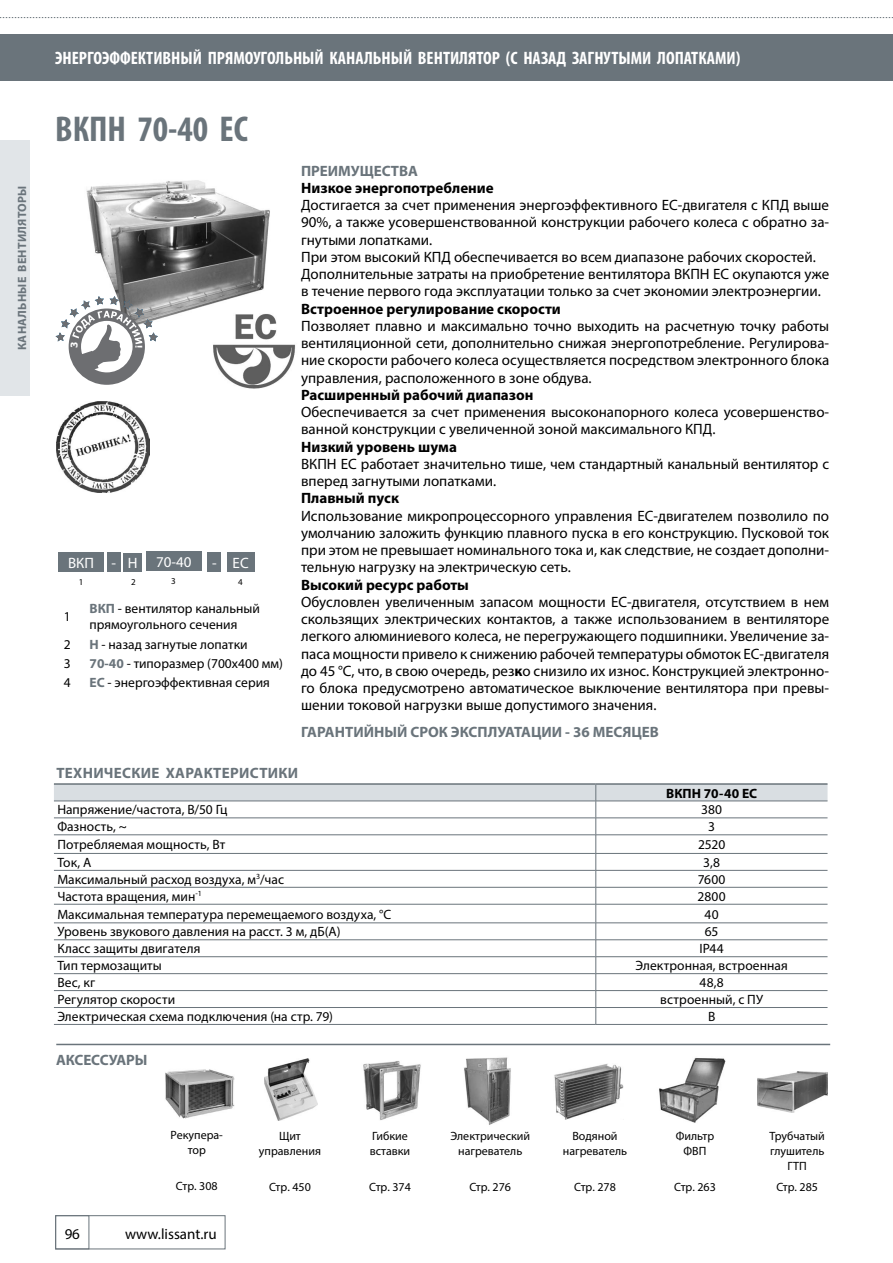
<style>
.page{position:relative;width:893px;height:1263px;background:#fff}
.page>*{position:absolute;margin:0;border:0;box-sizing:border-box;transform-origin:0 0}
.t1{font:700 condensed 36px "Myriad Pro";color:#6a747b}
.t2{font:700 condensed 18px "Myriad Pro";color:#fff}
.t3{font:15px/17.2px "Myriad Pro";color:#000}
.t4{font:700 15px "Myriad Pro";color:#000}
.t5{font:700 15px "Myriad Pro";color:#6a747b}
.t6{font:700 15px "Myriad Pro";letter-spacing:.02em;color:#6a747b}
.t7{font:15px "Myriad Pro";color:#fff}
.t8{font:13.5px/16.2px "Myriad Pro";color:#000}
.t9{font:700 13.5px "Myriad Pro";letter-spacing:.005em;color:#000}
.t10{font:12px/15px "Myriad Pro";color:#000;text-align:center}
.t11{font:700 12px "Myriad Pro";letter-spacing:.02em;color:#6a747b}
.t12{font:700 9.3px "Tahoma";color:#fff}
.t13{font:9px "Myriad Pro";color:#000}
.s1{font-weight:700;color:#6a747b}
.s2{font-weight:700}
</style>
<div class="page">
<div style="left:55px;top:1215px;width:170px;height:34px;border:1px solid #6a747b"></div>
<div style="left:55px;top:1215px;width:34px;height:34px;border:1px solid #6a747b"></div>
<svg style="left:0;top:17px;width:892px;height:1px"></svg>
<hr style="left:892px;top:0;width:1px;height:31px;background:#e1e5e8">
<div style="left:0;top:140px;width:30px;height:255px;background:#e1e5e8"></div>
<hr style="left:56px;top:1044px;width:774px;height:1px;background:#6a747b">
<img style="left:86px;top:180px;width:184px;height:139px">
<img style="left:202px;top:308px;width:94px;height:81px">
<div style="left:0;top:34px;width:893px;height:47px;background:#6a747b"></div>
<hr style="left:54px;top:783px;width:542px;height:2px;background:#6a747b">
<hr style="left:596px;top:783px;width:231px;height:2px;background:#6a747b">
<hr style="left:54px;top:1024px;width:542px;height:1px;background:#6a747b">
<hr style="left:596px;top:1024px;width:231px;height:1px;background:#6a747b">
<svg style="left:54px;top:784px;width:773px;height:240px"></svg>
<hr style="left:596px;top:1007px;width:231px;height:1px;background:#6a747b">
<div style="left:123px;top:552px;width:19px;height:19px;background:#6a747b"></div>
<div style="left:58px;top:552px;width:46px;height:19px;background:#6a747b"></div>
<div style="left:107px;top:552px;width:13px;height:19px;background:#6a747b"></div>
<div style="left:227px;top:552px;width:27px;height:19px;background:#6a747b"></div>
<div style="left:208px;top:552px;width:13px;height:19px;background:#6a747b"></div>
<div style="left:146px;top:552px;width:55px;height:19px;background:#6a747b"></div>
<img style="left:56px;top:402px;width:94px;height:90px">
<img style="left:264px;top:1058px;width:53px;height:62px">
<img style="left:758px;top:1071px;width:69px;height:41px">
<img style="left:464px;top:1057px;width:47px;height:68px">
<img style="left:554px;top:1064px;width:69px;height:55px">
<img style="left:659px;top:1058px;width:67px;height:65px">
<img style="left:363px;top:1061px;width:58px;height:59px">
<img style="left:165px;top:1069px;width:69px;height:50px">
<svg style="left:56px;top:296px;width:102px;height:89px"></svg>
<p class="t11" style="left:14px;top:350px;width:166px;rotate:-90deg">КАНАЛЬНЫЕ ВЕНТИЛЯТОРЫ</p>
<p class="t2" style="left:55px;top:47px;width:687px">ЭНЕРГОЭФФЕКТИВНЫЙ ПРЯМОУГОЛЬНЫЙ КАНАЛЬНЫЙ ВЕНТИЛЯТОР (С НАЗАД ЗАГНУТЫМИ ЛОПАТКАМИ)</p>
<h1 class="t1" style="left:55px;top:106px;width:194px">ВКПН 70-40 ЕС</h1>
<p class="t12" style="left:146px;top:345px;width:5px;rotate:90deg">!</p>
<p class="t7" style="left:68px;top:553px;width:49px">ВКП -</p>
<p class="t13" style="left:79px;top:576px;width:6px">1</p>
<p class="t7" style="left:128px;top:553px;width:11px">Н</p>
<p class="t13" style="left:131px;top:576px;width:6px">2</p>
<p class="t7" style="left:156px;top:552px;width:37px">70-40</p>
<p class="t13" style="left:171px;top:575px;width:6px">3</p>
<p class="t7" style="left:212px;top:553px;width:38px">- ЕС</p>
<p class="t13" style="left:238px;top:576px;width:6px">4</p>
<p class="t8" style="left:64px;top:608px;width:8px">1</p>
<p class="t8" style="left:90px;top:600px;width:172px"><span class="s1">ВКП</span> - вентилятор канальный прямоугольного сечения</p>
<p class="t8" style="left:64px;top:636px;width:8px">2</p>
<p class="t8" style="left:90px;top:636px;width:160px"><span class="s1">Н</span> - назад загнутые лопатки</p>
<p class="t8" style="left:64px;top:655px;width:8px">3</p>
<p class="t8" style="left:90px;top:655px;width:195px"><span class="s1">70-40</span> - типоразмер (700х400 мм)</p>
<p class="t8" style="left:64px;top:674px;width:8px">4</p>
<p class="t8" style="left:90px;top:674px;width:182px"><span class="s1">ЕС</span> - энергоэффективная серия</p>
<p class="t5" style="left:301px;top:161px;width:118px">ПРЕИМУЩЕСТВА</p>
<p class="t4" style="left:301px;top:178px;width:194px">Низкое энергопотребление</p>
<p class="t3" style="left:301px;top:196px;width:530px">Достигается за счет применения энергоэффективного ЕС-двигателя с КПД выше 90%, а также усовершенствованной конструкции рабочего колеса с обратно за&shy;гнутыми лопатками.<br>При этом высокий КПД обеспечивается во всем диапазоне рабочих скоростей.<br>Дополнительные затраты на приобретение вентилятора ВКПН ЕС окупаются уже в течение первого года эксплуатации только за счет экономии электроэнергии.</p>
<p class="t4" style="left:301px;top:299px;width:261px">Встроенное регулирование скорости</p>
<p class="t3" style="left:301px;top:317px;width:530px;text-align:justify">Позволяет плавно и максимально точно выходить на расчетную точку работы вентиляционной сети, дополнительно снижая энергопотребление. Регулирова&shy;ние скорости рабочего колеса осуществляется посредством электронного блока управления, расположенного в зоне обдува.</p>
<p class="t4" style="left:301px;top:385px;width:234px">Расширенный рабочий диапазон</p>
<p class="t3" style="left:301px;top:403px;width:530px">Обеспечивается за счет применения высоконапорного колеса усовершенство&shy;ванной конструкции с увеличенной зоной максимального КПД.</p>
<p class="t4" style="left:301px;top:437px;width:157px">Низкий уровень шума</p>
<p class="t3" style="left:301px;top:455px;width:530px">ВКПН ЕС работает значительно тише, чем стандартный канальный вентилятор с вперед загнутыми лопатками.</p>
<p class="t4" style="left:301px;top:489px;width:99px">Плавный пуск</p>
<p class="t3" style="left:301px;top:507px;width:530px;text-align:justify">Использование микропроцессорного управления ЕС-двигателем позволило по умолчанию заложить функцию плавного пуска в его конструкцию. Пусковой ток при этом не превышает номинального тока и, как следствие, не создает дополни&shy;тельную нагрузку на электрическую сеть.</p>
<p class="t4" style="left:301px;top:575px;width:169px">Высокий ресурс работы</p>
<p class="t3" style="left:301px;top:593px;width:530px;text-align:justify">Обусловлен увеличенным запасом мощности ЕС-двигателя, отсутствием в нем скользящих электрических контактов, а также использованием в вентиляторе легкого алюминиевого колеса, не перегружающего подшипники. Увеличение за&shy;паса мощности привело к снижению рабочей температуры обмоток ЕС-двигателя до 45 °С, что, в свою очередь, рез<span class="s2">к</span>о снизило их износ. Конструкцией электронно&shy;го блока предусмотрено автоматическое выключение вентилятора при превы&shy;шении токовой нагрузки выше допустимого значения.</p>
<p class="t5" style="left:301px;top:722px;width:359px">ГАРАНТИЙНЫЙ СРОК ЭКСПЛУАТАЦИИ - 36 МЕСЯЦЕВ</p>
<p class="t6" style="left:56px;top:763px;width:243px">ТЕХНИЧЕСКИЕ ХАРАКТЕРИСТИКИ</p>
<p class="t9" style="left:666px;top:784px;width:93px">ВКПН 70-40 ЕС</p>
<p class="t8" style="left:57px;top:802px;width:172px">Напряжение/частота, В/50 Гц</p>
<p class="t8" style="left:701px;top:802px;width:22px">380</p>
<p class="t8" style="left:57px;top:818px;width:71px">Фазность, ~</p>
<p class="t8" style="left:708px;top:818px;width:8px">3</p>
<p class="t8" style="left:57px;top:836px;width:170px">Потребляемая мощность, Вт</p>
<p class="t8" style="left:698px;top:836px;width:29px">2520</p>
<p class="t8" style="left:57px;top:854px;width:36px">Ток, А</p>
<p class="t8" style="left:703px;top:854px;width:18px">3,8</p>
<p class="t8" style="left:57px;top:871px;width:228px">Максимальный расход воздуха, м<sup>3</sup>/час</p>
<p class="t8" style="left:698px;top:871px;width:29px">7600</p>
<p class="t8" style="left:57px;top:888px;width:146px">Частота вращения, мин<sup>-1</sup></p>
<p class="t8" style="left:698px;top:888px;width:30px">2800</p>
<p class="t8" style="left:57px;top:906px;width:336px">Максимальная температура перемещаемого воздуха, °С</p>
<p class="t8" style="left:705px;top:906px;width:16px">40</p>
<p class="t8" style="left:57px;top:923px;width:285px">Уровень звукового давления на расст. 3 м, дБ(А)</p>
<p class="t8" style="left:705px;top:923px;width:15px">65</p>
<p class="t8" style="left:57px;top:940px;width:145px">Класс защиты двигателя</p>
<p class="t8" style="left:699px;top:940px;width:26px">IP44</p>
<p class="t8" style="left:57px;top:957px;width:106px">Тип термозащиты</p>
<p class="t8" style="left:635px;top:957px;width:154px">Электронная, встроенная</p>
<p class="t8" style="left:57px;top:974px;width:39px">Вес, кг</p>
<p class="t8" style="left:699px;top:974px;width:26px">48,8</p>
<p class="t8" style="left:57px;top:991px;width:119px">Регулятор скорости</p>
<p class="t8" style="left:660px;top:991px;width:104px">встроенный, с ПУ</p>
<p class="t8" style="left:57px;top:1008px;width:277px">Электрическая схема подключения (на стр. 79)</p>
<p class="t8" style="left:708px;top:1008px;width:9px">В</p>
<p class="t5" style="left:56px;top:1050px;width:93px">АКСЕССУАРЫ</p>
<p class="t10" style="left:171px;top:1127px;width:54px">Рекупера&shy;тор</p>
<p class="t10" style="left:176px;top:1178px;width:43px">Стр. 308</p>
<p class="t3" style="left:65px;top:1225px;width:17px">96</p>
<p class="t3" style="left:125px;top:1225px;width:93px">www.lissant.ru</p>
<p class="t10" style="left:259px;top:1128px;width:64px">Щит управления</p>
<p class="t10" style="left:269px;top:1179px;width:43px">Стр. 450</p>
<p class="t10" style="left:370px;top:1128px;width:42px;text-align:left">Гибкие вставки</p>
<p class="t10" style="left:369px;top:1179px;width:43px">Стр. 374</p>
<p class="t10" style="left:450px;top:1128px;width:81px">Электрический нагреватель</p>
<p class="t10" style="left:469px;top:1179px;width:43px">Стр. 276</p>
<p class="t10" style="left:563px;top:1128px;width:66px">Водяной нагреватель</p>
<p class="t10" style="left:574px;top:1179px;width:43px">Стр. 278</p>
<p class="t10" style="left:676px;top:1128px;width:40px">Фильтр<br>ФВП</p>
<p class="t10" style="left:674px;top:1179px;width:43px">Стр. 263</p>
<p class="t10" style="left:770px;top:1128px;width:57px">Трубчатый глушитель<br>ГТП</p>
<p class="t10" style="left:776px;top:1179px;width:43px">Стр. 285</p>
</div>
